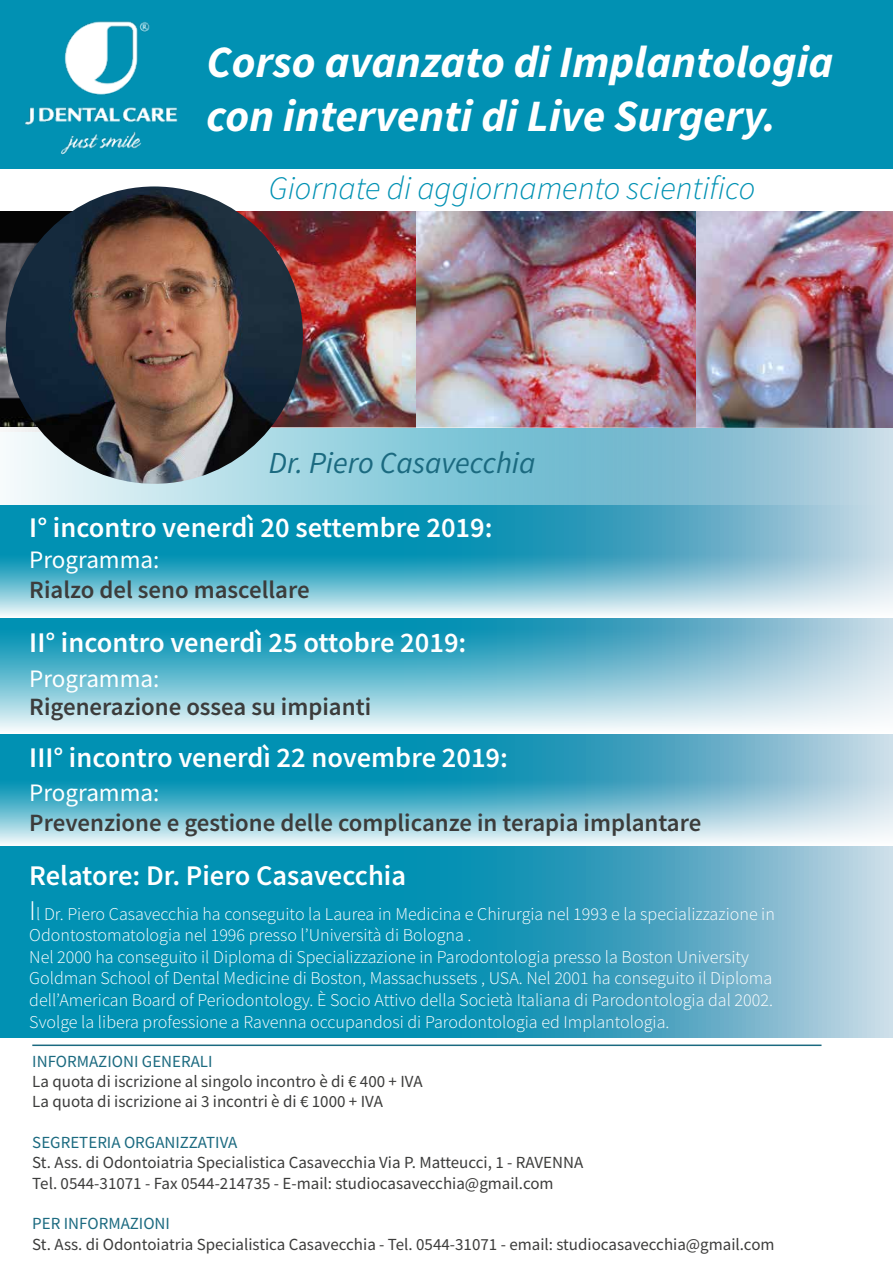
<style>
.page{position:relative;width:893px;height:1263px;background:#fff}
.page>*{position:absolute;margin:0;border:0;box-sizing:border-box;transform-origin:0 0}
.t1{font:italic 700 44.85px/53.8px "Source Sans Pro";color:#fff}
.t2{font:italic 300 32.7px "Source Sans Pro";color:#0191b3}
.t3{font:italic 30.6px "Source Sans Pro";color:#1b6a80}
.t4{font:600 28.5px "Source Sans Pro";color:#fff}
.t5{font:25.05px "Source Sans Pro";color:#fff}
.t6{font:600 24.9px "Source Sans Pro";color:#3c3c3b}
.t7{font:300 18px/21.6px "Source Sans Pro";color:#fff}
.t8{font:16.95px/20.4px "Source Sans Pro";color:#3c3c3b}
.t9{font:16.95px "Source Sans Pro";color:#1b6a80}
.s1{font-size:28.5px}
</style>
<div class="page">
<svg style="left:0;top:427px;width:893px;height:610px;background:#2e9ebc"></svg>
<svg style="left:0;top:553px;width:893px;height:65px;background:#89c8d9"></svg>
<img style="left:469px;top:211px;width:424px;height:216px">
<img style="left:0;top:211px;width:71px;height:217px">
<img style="left:238px;top:211px;width:231px;height:216px">
<hr style="left:32px;top:1044px;width:789px;height:2px;background:#1b6a80">
<div style="left:0;top:0;width:893px;height:169px;background:#0191b3"></div>
<svg style="left:0;top:428px;width:893px;height:77px;background:#9bcedd"></svg>
<img style="left:25px;top:21px;width:153px;height:134px">
<img style="left:6px;top:186px;width:297px;height:298px;border-radius:149px">
<svg style="left:0;top:627px;width:893px;height:106px;background:#89c8d9"></svg>
<svg style="left:0;top:778px;width:893px;height:68px;background:#88c8d9"></svg>
<h1 class="t1" style="left:206px;top:34px;width:628px">Corso avanzato di Implantologia con interventi di Live Surgery.</h1>
<h2 class="t2" style="left:269px;top:168px;width:488px">Giornate di aggiornamento scientifico</h2>
<h3 class="t3" style="left:269px;top:443px;width:268px">Dr. Piero Casavecchia</h3>
<h3 class="t4" style="left:29px;top:509px;width:465px">I° incontro venerdì 20 settembre 2019:</h3>
<h3 class="t5" style="left:29px;top:544px;width:132px">Programma:</h3>
<h3 class="t6" style="left:29px;top:574px;width:282px">Rialzo del seno mascellare</h3>
<h3 class="t4" style="left:29px;top:623px;width:439px">II° incontro venerdì 25 ottobre 2019:</h3>
<h3 class="t5" style="left:29px;top:662px;width:132px">Programma:</h3>
<h3 class="t6" style="left:29px;top:691px;width:343px">Rigenerazione ossea su impianti</h3>
<h3 class="t4" style="left:29px;top:739px;width:480px">III° incontro venerdì 22 novembre 2019:</h3>
<h3 class="t5" style="left:29px;top:776px;width:132px">Programma:</h3>
<h3 class="t6" style="left:29px;top:806px;width:674px">Prevenzione e gestione delle complicanze in terapia implantare</h3>
<h3 class="t4" style="left:29px;top:857px;width:378px">Relatore: Dr. Piero Casavecchia</h3>
<p class="t7" style="left:29px;top:903px;width:747px"><span class="s1">I</span>l Dr. Piero Casavecchia ha conseguito la Laurea in Medicina e Chirurgia nel 1993 e la specializzazione in Odontostomatologia nel 1996 presso l’Università di Bologna .<br>Nel 2000 ha conseguito il Diploma di Specializzazione in Parodontologia presso la Boston University Goldman School of Dental Medicine di Boston, Massachussets , USA. Nel 2001 ha conseguito il Diploma dell’American Board of Periodontology. È Socio Attivo della Società Italiana di Parodontologia dal 2002.<br>Svolge la libera professione a Ravenna occupandosi di Parodontologia ed Implantologia.</p>
<p class="t9" style="left:32px;top:1050px;width:182px">INFORMAZIONI GENERALI</p>
<p class="t8" style="left:32px;top:1071px;width:392px">La quota di iscrizione al singolo incontro è di € 400 + IVA<br>La quota di iscrizione ai 3 incontri è di € 1000 + IVA</p>
<p class="t9" style="left:32px;top:1131px;width:207px">SEGRETERIA ORGANIZZATIVA</p>
<p class="t8" style="left:32px;top:1152px;width:552px">St. Ass. di Odontoiatria Specialistica Casavecchia Via P. Matteucci, 1 - RAVENNA<br>Tel. 0544-31071 - Fax 0544-214735 - E-mail: studiocasavecchia@gmail.com</p>
<p class="t9" style="left:32px;top:1213px;width:139px">PER INFORMAZIONI</p>
<p class="t8" style="left:32px;top:1234px;width:744px">St. Ass. di Odontoiatria Specialistica Casavecchia - Tel. 0544-31071 - email: studiocasavecchia@gmail.com</p>
</div>
